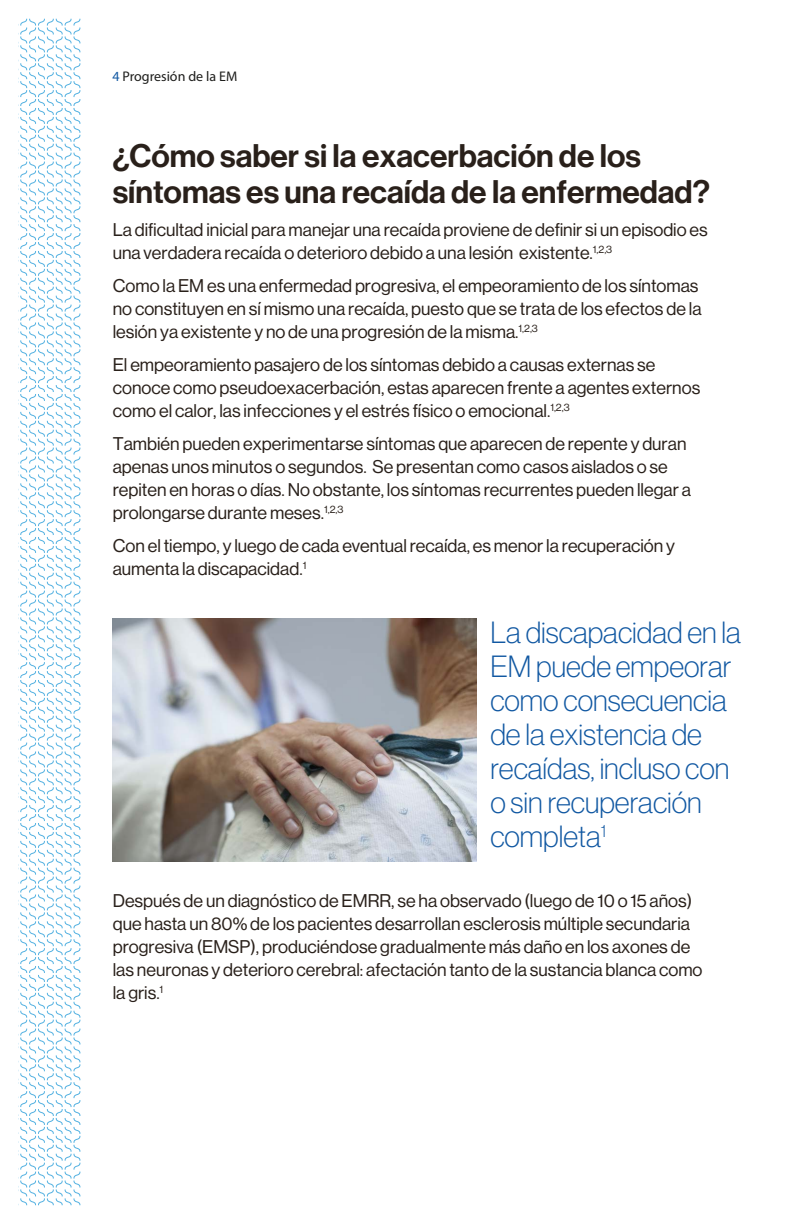
<style>
.page{position:relative;width:792px;height:1224px;background:#fff}
.page>*{position:absolute;margin:0;border:0;box-sizing:border-box;transform-origin:0 0}
.t1{font:500 32px/36px "Volta Modern Display 65";color:#29201a}
.t2{font:100 30px/34px "Volta Modern Display 35";color:#1158a2}
.t3{font:18px/23px "Volta Modern Display 55 Roman";color:#29201a}
.t4{font:14px "Myriad Pro";color:#1d1d1b}
.s1{color:#1158a2}
</style>
<div class="page">
<svg style="left:18px;top:18px;width:63px;height:1188px"></svg>
<img style="left:113px;top:619px;width:364px;height:243px">
<p class="t4" style="left:112px;top:68px;width:126px"><span class="s1">4</span> Progresión de la EM</p>
<h1 class="t1" style="left:113px;top:138px;width:599px">¿Cómo saber si la exacerbación de los síntomas es una recaída de la enfermedad?</h1>
<p class="t3" style="left:113px;top:218px;width:596px">La dificultad inicial para manejar una recaída proviene de definir si un episodio es una verdadera recaída o deterioro debido a una lesión existente.<sup>1,2,3</sup></p>
<p class="t3" style="left:113px;top:274px;width:590px">Como la EM es una enfermedad progresiva, el empeoramiento de los síntomas no constituyen en sí mismo una recaída, puesto que se trata de los efectos de la lesión ya existente y no de una progresión de la misma.<sup>1,2,3</sup></p>
<p class="t3" style="left:113px;top:353px;width:589px">El empeoramiento pasajero de los síntomas debido a causas externas se conoce como pseudoexacerbación, estas aparecen frente a agentes externos como el calor, las infecciones y el estrés físico o emocional.<sup>1,2,3</sup></p>
<p class="t3" style="left:113px;top:432px;width:580px">También pueden experimentarse síntomas que aparecen de repente y duran apenas unos minutos o segundos. Se presentan como casos aislados o se repiten en horas o días. No obstante, los síntomas recurrentes pueden llegar a prolongarse durante meses.<sup>1,2,3</sup></p>
<p class="t3" style="left:113px;top:534px;width:564px">Con el tiempo, y luego de cada eventual recaída, es menor la recuperación y aumenta la discapacidad.<sup>1</sup></p>
<h2 class="t2" style="left:490px;top:615px;width:252px">La discapacidad en la<br>EM puede empeorar como consecuencia de la existencia de recaídas, incluso con o sin recuperación completa<sup>1</sup></h2>
<p class="t3" style="left:113px;top:889px;width:591px">Después de un diagnóstico de EMRR, se ha observado (luego de 10 o 15 años) que hasta un 80% de los pacientes desarrollan esclerosis múltiple secundaria progresiva (EMSP), produciéndose gradualmente más daño en los axones de las neuronas y deterioro cerebral: afectación tanto de la sustancia blanca como la gris.<sup>1</sup></p>
</div>
